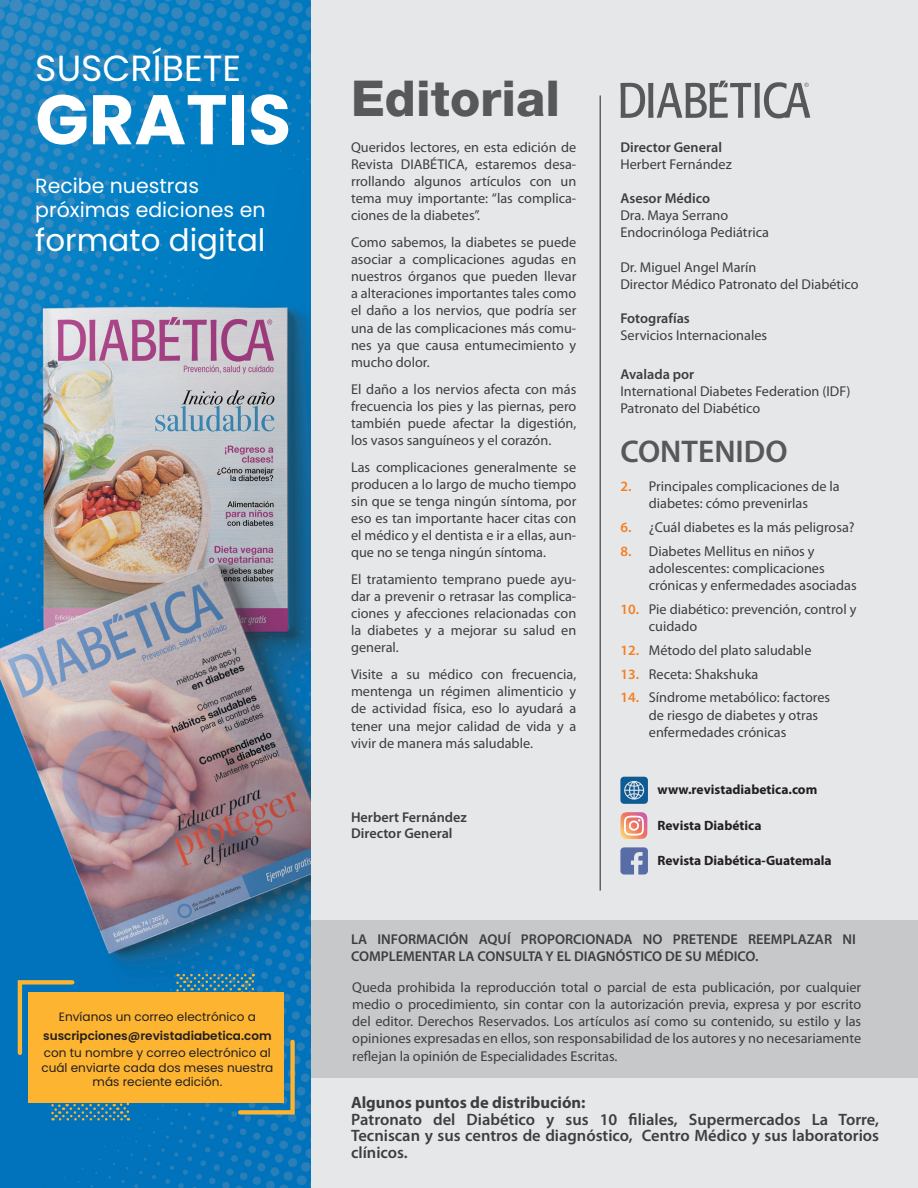
<style>
.page{position:relative;width:918px;height:1188px;background:#fff}
.page>*{position:absolute;margin:0;border:0;box-sizing:border-box;transform-origin:0 0}
.t1{font:700 70.05px "Poppins";color:#fff}
.t2{font:800 49.5px "Helvetica Neue LT Std";color:#57585a}
.t3{font:36.3px "Poppins";color:#fff}
.t4{font:600 31.5px "Myriad Pro";color:#57585a}
.t5{font:30.9px "Poppins";color:#fff}
.t6{font:20.4px/24.6px "Poppins";color:#fff}
.t7{font:600 16.5px/16.5px "Myriad Pro";color:#3e3e3f;text-align:justify}
.t8{font:700 16.5px "Myriad Pro";color:#3e3e3f}
.t9{font:14.25px/17.1px "Myriad Pro";color:#3e3e3f;text-align:justify}
.t10{font:600 14.25px/17.1px "Myriad Pro";color:#3e3e3f}
.t11{font:700 13.5px "Myriad Pro";color:#231f20}
.t12{font:12px/14.5px "Poppins";color:#231f20;text-align:center}
.t13{font:600 12px/17.2px "Poppins";color:#231f20}
.s1{font-weight:400}
.s2{font-weight:600}
.s3{font-weight:600;color:#f57f21}
</style>
<div class="page">
<div style="left:311px;top:0;width:607px;height:1188px;background:#e6e7e9"></div>
<hr style="left:600px;top:95px;width:1px;height:796px;background:#231f20">
<svg style="left:620px;top:81px;width:190px;height:37px"></svg>
<div style="left:311px;top:920px;width:607px;height:158px;background:#c7c8ca"></div>
<svg style="left:620px;top:812px;width:27px;height:27px"></svg>
<svg style="left:620px;top:847px;width:28px;height:28px"></svg>
<div style="left:620px;top:777px;width:28px;height:27px;background:#0f5c95;border-radius:4px"></div>
<svg style="left:624px;top:781px;width:20px;height:19px"></svg>
<img style="left:0;top:0;width:310px;height:1188px">
<svg style="left:176px;top:974px;width:121px;height:143px;background:#2d7ea5"></svg>
<div style="left:28px;top:992px;width:256px;height:111px;background:#fcb431"></div>
<svg style="left:16px;top:978px;width:113px;height:143px"></svg>
<p class="t3" style="left:35px;top:47px;width:207px">SUSCRÍBETE</p>
<p class="t1" style="left:35px;top:79px;width:257px">GRATIS</p>
<p class="t6" style="left:35px;top:173px;width:232px">Recibe nuestras próximas ediciones en</p>
<p class="t5" style="left:35px;top:223px;width:232px">formato digital</p>
<p class="t12" style="left:59px;top:1010px;width:198px">Envíanos un correo electrónico a</p>
<p class="t13" style="left:43px;top:1027px;width:230px">suscripciones@revistadiabetica.com <span class="s1">con tu nombre y correo electrónico al</span></p>
<p class="t12" style="left:41px;top:1060px;width:234px">cuál enviarte cada dos meses nuestra más reciente edición.</p>
<p class="t2" style="left:351px;top:69px;width:210px">Editorial</p>
<p class="t9" style="left:351px;top:138px;width:227px">Queridos lectores, en esta edición de Revista DIABÉTICA, estaremos desa&shy;rrollando algunos artículos con un tema muy importante: “las complica&shy;ciones de la diabetes”.</p>
<p class="t9" style="left:351px;top:233px;width:227px">Como sabemos, la diabetes se puede asociar a complicaciones agudas en nuestros órganos que pueden llevar a alteraciones importantes tales como el daño a los nervios, que podría ser una de las complicaciones más comu&shy;nes ya que causa entumecimiento y mucho dolor.</p>
<p class="t9" style="left:351px;top:380px;width:227px">El daño a los nervios afecta con más frecuencia los pies y las piernas, pero también puede afectar la digestión, los vasos sanguíneos y el corazón.</p>
<p class="t9" style="left:351px;top:458px;width:227px">Las complicaciones generalmente se producen a lo largo de mucho tiempo sin que se tenga ningún síntoma, por eso es tan importante hacer citas con el médico y el dentista e ir a ellas, aun&shy;que no se tenga ningún síntoma.</p>
<p class="t9" style="left:351px;top:570px;width:227px">El tratamiento temprano puede ayu&shy;dar a prevenir o retrasar las complica&shy;ciones y afecciones relacionadas con la diabetes y a mejorar su salud en general.</p>
<p class="t9" style="left:351px;top:666px;width:227px">Visite a su médico con frecuencia, mentenga un régimen alimenticio y de actividad física, eso lo ayudará a tener una mejor calidad de vida y a vivir de manera más saludable.</p>
<p class="t10" style="left:351px;top:808px;width:117px">Herbert Fernández</p>
<p class="t10" style="left:351px;top:824px;width:103px">Director General</p>
<p class="t10" style="left:620px;top:138px;width:103px">Director General</p>
<p class="t9" style="left:620px;top:155px;width:113px">Herbert Fernández</p>
<p class="t10" style="left:620px;top:189px;width:91px">Asesor Médico</p>
<p class="t9" style="left:620px;top:207px;width:109px">Dra. Maya Serrano</p>
<p class="t9" style="left:620px;top:224px;width:150px">Endocrinóloga Pediátrica</p>
<p class="t9" style="left:620px;top:258px;width:138px">Dr. Miguel Angel Marín</p>
<p class="t9" style="left:620px;top:275px;width:240px">Director Médico Patronato del Diabético</p>
<p class="t10" style="left:620px;top:309px;width:71px">Fotografías</p>
<p class="t9" style="left:620px;top:326px;width:148px">Servicios Internacionales</p>
<p class="t9" style="left:620px;top:365px;width:231px"><span class="s2">Avalada por<br></span>International Diabetes Federation (IDF)</p>
<p class="t9" style="left:620px;top:399px;width:141px">Patronato del Diabético</p>
<p class="t4" style="left:620px;top:431px;width:169px">CONTENIDO</p>
<p class="t9" style="left:620px;top:477px;width:221px;text-align:center"><span class="s3">2.</span> Principales complicaciones de la diabetes: cómo prevenirlas</p>
<p class="t9" style="left:620px;top:518px;width:236px"><span class="s3">6.</span> ¿Cuál diabetes es la más peligrosa?</p>
<p class="t9" style="left:649px;top:542px;width:209px;text-align:left;text-indent:-28px"><span class="s3">8.</span> Diabetes Mellitus en niños y adolescentes: complicaciones crónicas y enfermedades asociadas</p>
<p class="t9" style="left:649px;top:600px;width:209px;text-indent:-28px"><span class="s3">10.</span> Pie diabético: prevención, control y cuidado</p>
<p class="t9" style="left:620px;top:641px;width:193px"><span class="s3">12.</span> Método del plato saludable</p>
<p class="t9" style="left:620px;top:665px;width:140px"><span class="s3">13.</span> Receta: Shakshuka</p>
<p class="t9" style="left:649px;top:689px;width:183px;text-align:left;text-indent:-28px"><span class="s3">14.</span> Síndrome metabólico: factores de riesgo de diabetes y otras enfermedades crónicas</p>
<p class="t11" style="left:658px;top:781px;width:161px">www.revistadiabetica.com</p>
<p class="t11" style="left:658px;top:816px;width:106px">Revista Diabética</p>
<p class="t11" style="left:658px;top:852px;width:176px">Revista Diabética-Guatemala</p>
<p class="t10" style="left:351px;top:930px;width:506px">LA INFORMACIÓN AQUÍ PROPORCIONADA NO PRETENDE REEMPLAZAR NI<br>COMPLEMENTAR LA CONSULTA Y EL DIAGNÓSTICO DE SU MÉDICO.</p>
<p class="t9" style="left:352px;top:979px;width:510px">Queda prohibida la reproducción total o parcial de esta publicación, por cualquier medio o procedimiento, sin contar con la autorización previa, expresa y por escrito del editor. Derechos Reservados. Los artículos así como su contenido, su estilo y las opiniones expresadas en ellos, son responsabilidad de los autores y no necesariamente reflejan la opinión de Especialidades Escritas.</p>
<p class="t8" style="left:351px;top:1092px;width:236px">Algunos puntos de distribución:</p>
<p class="t7" style="left:351px;top:1111px;width:530px">Patronato del Diabético y sus 10 filiales, Supermercados La Torre, Tecniscan y sus centros de diagnóstico, Centro Médico y sus laboratorios clínicos.</p>
</div>
